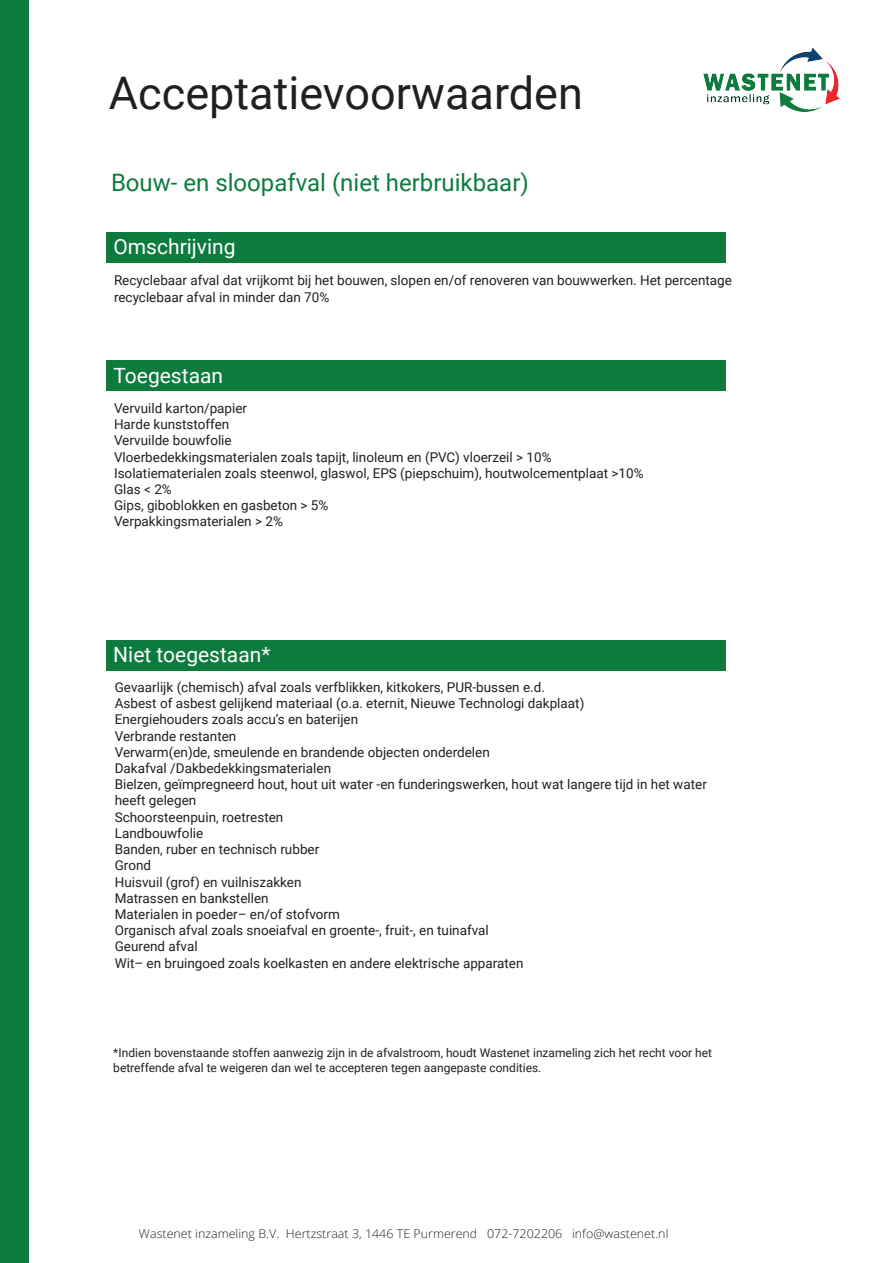
<style>
.page{position:relative;width:893px;height:1263px;background:#fff}
.page>*{position:absolute;margin:0;border:0;box-sizing:border-box;transform-origin:0 0}
.t1{font:45px "Roboto";color:#231f20}
.t2{font:24px "Roboto";color:#0e7b3e}
.t3{font:21px "Roboto";color:#fff}
.t4{font:13.5px/16.2px "Roboto";color:#231f20}
.t5{font:12px/14.4px "Roboto";color:#231f20}
.t6{font:300 12px "Open Sans";color:#231f20;scale:1.04 1}
</style>
<div class="page">
<div style="left:106px;top:640px;width:620px;height:31px;background:#0e7b3e"></div>
<div style="left:106px;top:361px;width:620px;height:30px;background:#0e7b3e"></div>
<div style="left:0;top:0;width:28px;height:1263px;background:#0e7b3e"></div>
<img style="left:703px;top:47px;width:137px;height:65px">
<div style="left:106px;top:232px;width:620px;height:30px;background:#0e7b3e"></div>
<h1 class="t1" style="left:109px;top:61px;width:475px">Acceptatievoorwaarden</h1>
<h2 class="t2" style="left:111px;top:165px;width:419px">Bouw- en sloopafval (niet herbruikbaar)</h2>
<h3 class="t3" style="left:113px;top:232px;width:124px">Omschrijving</h3>
<p class="t4" style="left:114px;top:272px;width:619px">Recyclebaar afval dat vrijkomt bij het bouwen, slopen en/of renoveren van bouwwerken. Het percentage recyclebaar afval in minder dan 70%</p>
<h3 class="t3" style="left:113px;top:360px;width:111px">Toegestaan</h3>
<p class="t4" style="left:114px;top:400px;width:531px">Vervuild karton/papier<br>Harde kunststoffen<br>Vervuilde bouwfolie<br>Vloerbedekkingsmaterialen zoals tapijt, linoleum en (PVC) vloerzeil &gt; 10% Isolatiematerialen zoals steenwol, glaswol, EPS (piepschuim), houtwolcementplaat &gt;10% Glas &lt; 2%<br>Gips, giboblokken en gasbeton &gt; 5%<br>Verpakkingsmaterialen &gt; 2%</p>
<h3 class="t3" style="left:113px;top:640px;width:159px">Niet toegestaan*</h3>
<p class="t4" style="left:115px;top:679px;width:594px">Gevaarlijk (chemisch) afval zoals verfblikken, kitkokers, PUR-bussen e.d.<br>Asbest of asbest gelijkend materiaal (o.a. eternit, Nieuwe Technologi dakplaat)<br>Energiehouders zoals accu’s en baterijen<br>Verbrande restanten<br>Verwarm(en)de, smeulende en brandende objecten onderdelen<br>Dakafval /Dakbedekkingsmaterialen<br>Bielzen, geïmpregneerd hout, hout uit water -en funderingswerken, hout wat langere tijd in het water heeft gelegen<br>Schoorsteenpuin, roetresten<br>Landbouwfolie<br>Banden, ruber en technisch rubber<br>Grond<br>Huisvuil (grof) en vuilniszakken<br>Matrassen en bankstellen<br>Materialen in poeder– en/of stofvorm<br>Organisch afval zoals snoeiafval en groente-, fruit-, en tuinafval<br>Geurend afval<br>Wit– en bruingoed zoals koelkasten en andere elektrische apparaten</p>
<p class="t5" style="left:113px;top:1045px;width:600px">*Indien bovenstaande stoffen aanwezig zijn in de afvalstroom, houdt Wastenet inzameling zich het recht voor het betreffende afval te weigeren dan wel te accepteren tegen aangepaste condities.</p>
<p class="t6" style="left:139px;top:1226px;width:511px">Wastenet inzameling B.V. Hertzstraat 3, 1446 TE Purmerend 072-7202206 info@wastenet.nl</p>
</div>
